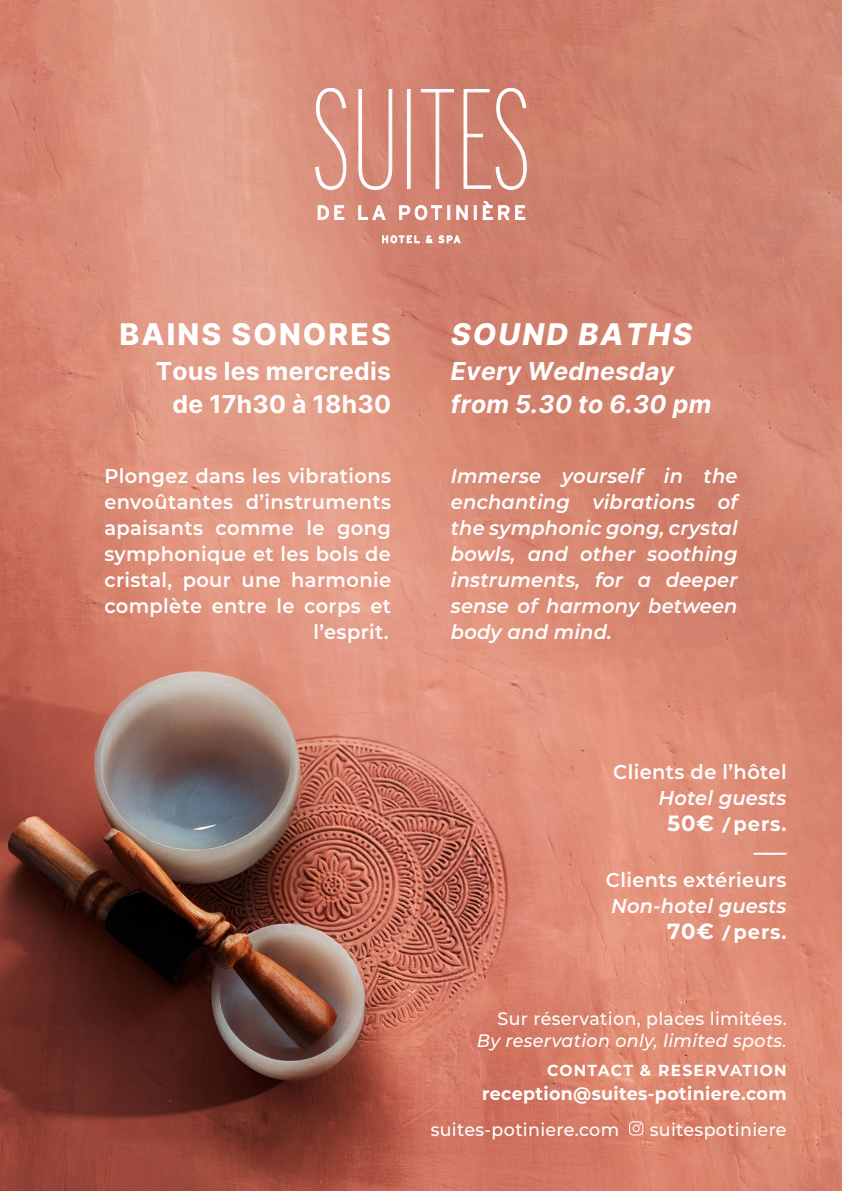
<style>
.page{position:relative;width:842px;height:1191px;background:#fff}
.page>*{position:absolute;margin:0;border:0;box-sizing:border-box;transform-origin:0 0}
.t1{font:29.8px "Inter";letter-spacing:.07em;color:#fff}
.t2{font:24.8px "Inter";letter-spacing:.01em;color:#fff}
.t3{font:600 20px/26px "Montserrat";letter-spacing:.02em;color:#fff;text-align:right}
.t4{font:italic 600 20px/26px "Montserrat";letter-spacing:.01em;color:#fff;text-align:justify}
.t5{font:700 20px "Montserrat";letter-spacing:.05em;color:#fff}
.t6{font:500 18px "Montserrat";letter-spacing:.02em;color:#fff}
.t7{font:italic 500 18px "Montserrat";letter-spacing:.02em;color:#fff}
.t8{font:700 18px "Montserrat";letter-spacing:.02em;color:#fff}
.t9{font:700 16px "Montserrat";letter-spacing:.08em;color:#fff}
.s1{font-size:22px}
.s2{font-size:16px}
</style>
<div class="page">
<img style="left:0;top:0;width:842px;height:1191px">
<svg style="left:315px;top:88px;width:212px;height:155px"></svg>
<hr style="left:754px;top:852px;width:32px;height:2px;background:#fff">
<svg style="left:629px;top:1121px;width:14px;height:14px"></svg>
<p class="t1" style="left:120px;top:312px;width:273px">BAINS SONORES</p>
<p class="t2" style="left:156px;top:353px;width:237px">Tous les mercredis</p>
<p class="t2" style="left:173px;top:386px;width:220px">de 17h30 à 18h30</p>
<p class="t3" style="left:104px;top:461px;width:288px">Plongez dans les vibrations envoûtantes d’instruments apaisants comme le gong symphonique et les bols de cristal, pour une harmonie complète entre le corps et l’esprit.</p>
<p class="t1" style="left:451px;top:312px;width:243px">SOUND BATHS</p>
<p class="t2" style="left:451px;top:353px;width:225px">Every Wednesday</p>
<p class="t2" style="left:451px;top:386px;width:262px">from 5.30 to 6.30 pm</p>
<p class="t4" style="left:451px;top:461px;width:288px">Immerse yourself in the enchanting vibrations of the symphonic gong, crystal bowls, and other soothing instruments, for a deeper sense of harmony between body and mind.</p>
<p class="t3" style="left:613px;top:758px;width:175px">Clients de l’hôtel</p>
<p class="t4" style="left:658px;top:784px;width:130px">Hotel guests</p>
<p class="t5" style="left:667px;top:810px;width:121px"><span class="s1">50€</span> <span class="s2">/</span>pers.</p>
<p class="t3" style="left:606px;top:866px;width:182px">Clients extérieurs</p>
<p class="t4" style="left:611px;top:892px;width:177px">Non-hotel guests</p>
<p class="t5" style="left:667px;top:917px;width:121px"><span class="s1">70€</span> <span class="s2">/</span>pers.</p>
<p class="t6" style="left:497px;top:1005px;width:291px">Sur réservation, places limitées.</p>
<p class="t7" style="left:477px;top:1027px;width:311px">By reservation only, limited spots.</p>
<p class="t9" style="left:547px;top:1059px;width:241px">CONTACT &amp; RESERVATION</p>
<p class="t8" style="left:482px;top:1080px;width:306px">reception@suites-potiniere.com</p>
<p class="t6" style="left:431px;top:1116px;width:190px">suites-potiniere.com</p>
<p class="t6" style="left:650px;top:1116px;width:138px">suitespotiniere</p>
</div>
